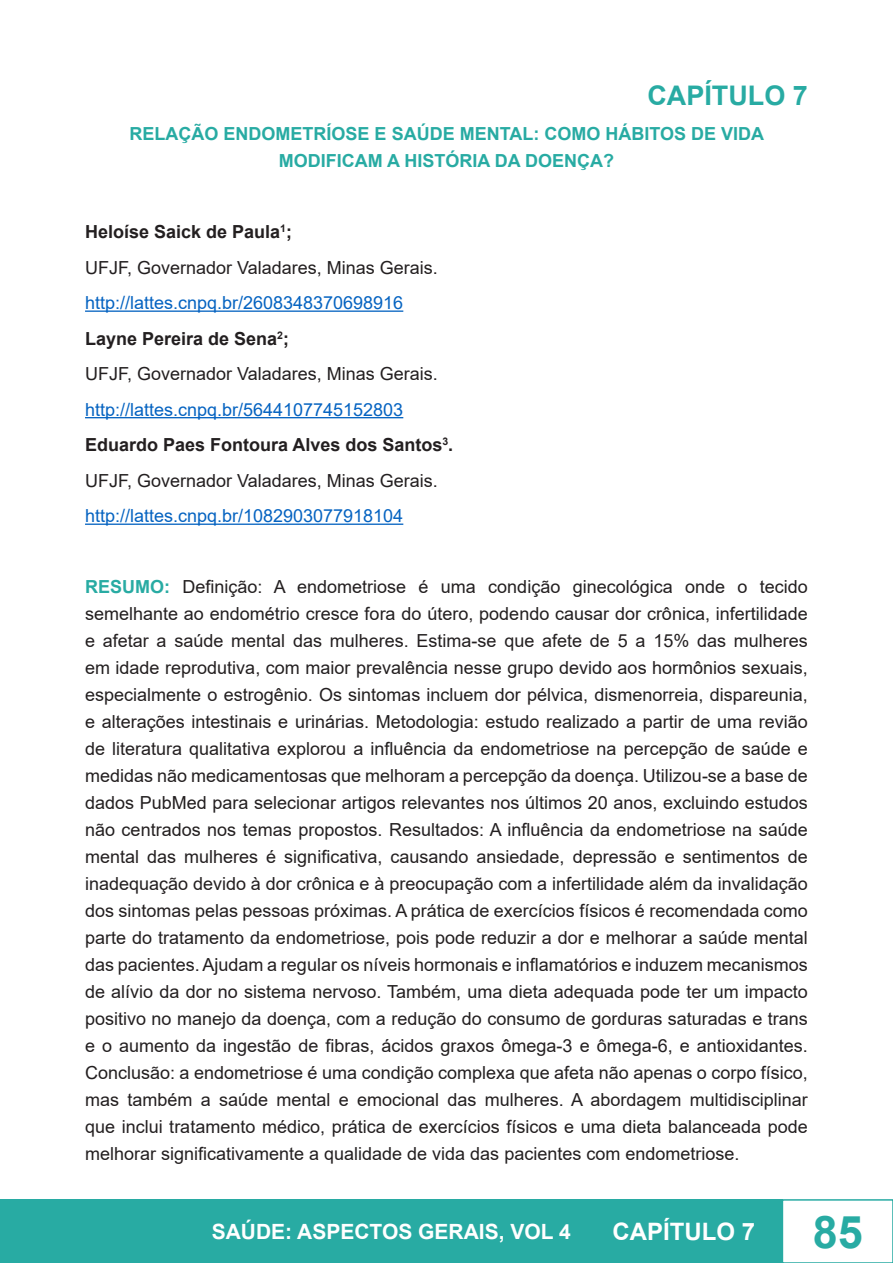
<style>
.page{position:relative;width:893px;height:1263px;background:#fff}
.page>*{position:absolute;margin:0;border:0;box-sizing:border-box;transform-origin:0 0}
.t1{font:700 45px "Arial";color:#28aba3}
.t2{font:700 27px "Arial";color:#28aba3}
.t3{font:700 24px "Arial";color:#fff}
.t4{font:700 21px "Arial";color:#fff}
.t5{font:18px/27px "Arial";color:#231f20;text-align:justify}
.t6{font:18px "Arial";color:#0563c1}
.t7{font:700 18px/27px "Arial";color:#28aba3;text-align:center}
.t8{font:700 18px "Arial";color:#231f20}
.s1{font-weight:700;color:#28aba3}
</style>
<div class="page">
<div style="left:0;top:1200px;width:782px;height:63px;background:#28aba3"></div>
<div style="left:782px;top:1199px;width:111px;height:64px;border:2px solid #28aba3"></div>
<hr style="left:85px;top:310px;width:318px;height:2px;background:#0563c1">
<hr style="left:85px;top:417px;width:318px;height:1px;background:#0563c1">
<hr style="left:85px;top:523px;width:318px;height:2px;background:#0563c1">
<p class="t2" style="left:647px;top:76px;width:162px">CAPÍTULO 7</p>
<p class="t7" style="left:130px;top:121px;width:636px">RELAÇÃO ENDOMETRÍOSE E SAÚDE MENTAL: COMO HÁBITOS DE VIDA<br>MODIFICAM A HISTÓRIA DA DOENÇA?</p>
<p class="t8" style="left:85px;top:219px;width:208px">Heloíse Saick de Paula<sup>1</sup>;</p>
<p class="t5" style="left:85px;top:254px;width:354px">UFJF, Governador Valadares, Minas Gerais.</p>
<p class="t6" style="left:85px;top:290px;width:320px">http://lattes.cnpq.br/2608348370698916</p>
<p class="t8" style="left:85px;top:326px;width:205px">Layne Pereira de Sena<sup>2</sup>;</p>
<p class="t5" style="left:85px;top:360px;width:354px">UFJF, Governador Valadares, Minas Gerais.</p>
<p class="t6" style="left:85px;top:397px;width:320px">http://lattes.cnpq.br/5644107745152803</p>
<p class="t8" style="left:85px;top:432px;width:370px">Eduardo Paes Fontoura Alves dos Santos<sup>3</sup>.</p>
<p class="t5" style="left:85px;top:467px;width:354px">UFJF, Governador Valadares, Minas Gerais.</p>
<p class="t6" style="left:85px;top:504px;width:320px">http://lattes.cnpq.br/1082903077918104</p>
<p class="t5" style="left:85px;top:573px;width:724px"><span class="s1">RESUMO:</span> Definição: A endometriose é uma condição ginecológica onde o tecido semelhante ao endométrio cresce fora do útero, podendo causar dor crônica, infertilidade e afetar a saúde mental das mulheres. Estima-se que afete de 5 a 15% das mulheres em idade reprodutiva, com maior prevalência nesse grupo devido aos hormônios sexuais, especialmente o estrogênio. Os sintomas incluem dor pélvica, dismenorreia, dispareunia, e alterações intestinais e urinárias. Metodologia: estudo realizado a partir de uma revião de literatura qualitativa explorou a influência da endometriose na percepção de saúde e medidas não medicamentosas que melhoram a percepção da doença. Utilizou-se a base de dados PubMed para selecionar artigos relevantes nos últimos 20 anos, excluindo estudos não centrados nos temas propostos. Resultados: A influência da endometriose na saúde mental das mulheres é significativa, causando ansiedade, depressão e sentimentos de inadequação devido à dor crônica e à preocupação com a infertilidade além da invalidação dos sintomas pelas pessoas próximas. A prática de exercícios físicos é recomendada como parte do tratamento da endometriose, pois pode reduzir a dor e melhorar a saúde mental das pacientes. Ajudam a regular os níveis hormonais e inflamatórios e induzem mecanismos de alívio da dor no sistema nervoso. Também, uma dieta adequada pode ter um impacto positivo no manejo da doença, com a redução do consumo de gorduras saturadas e trans e o aumento da ingestão de fibras, ácidos graxos ômega-3 e ômega-6, e antioxidantes.<br>Conclusão: a endometriose é uma condição complexa que afeta não apenas o corpo físico, mas também a saúde mental e emocional das mulheres. A abordagem multidisciplinar que inclui tratamento médico, prática de exercícios físicos e uma dieta balanceada pode melhorar significativamente a qualidade de vida das pacientes com endometriose.</p>
<p class="t4" style="left:212px;top:1217px;width:361px">SAÚDE: ASPECTOS GERAIS, VOL 4</p>
<h3 class="t3" style="left:612px;top:1215px;width:144px">CAPÍTULO 7</h3>
<h1 class="t1" style="left:813px;top:1200px;width:52px">85</h1>
</div>
